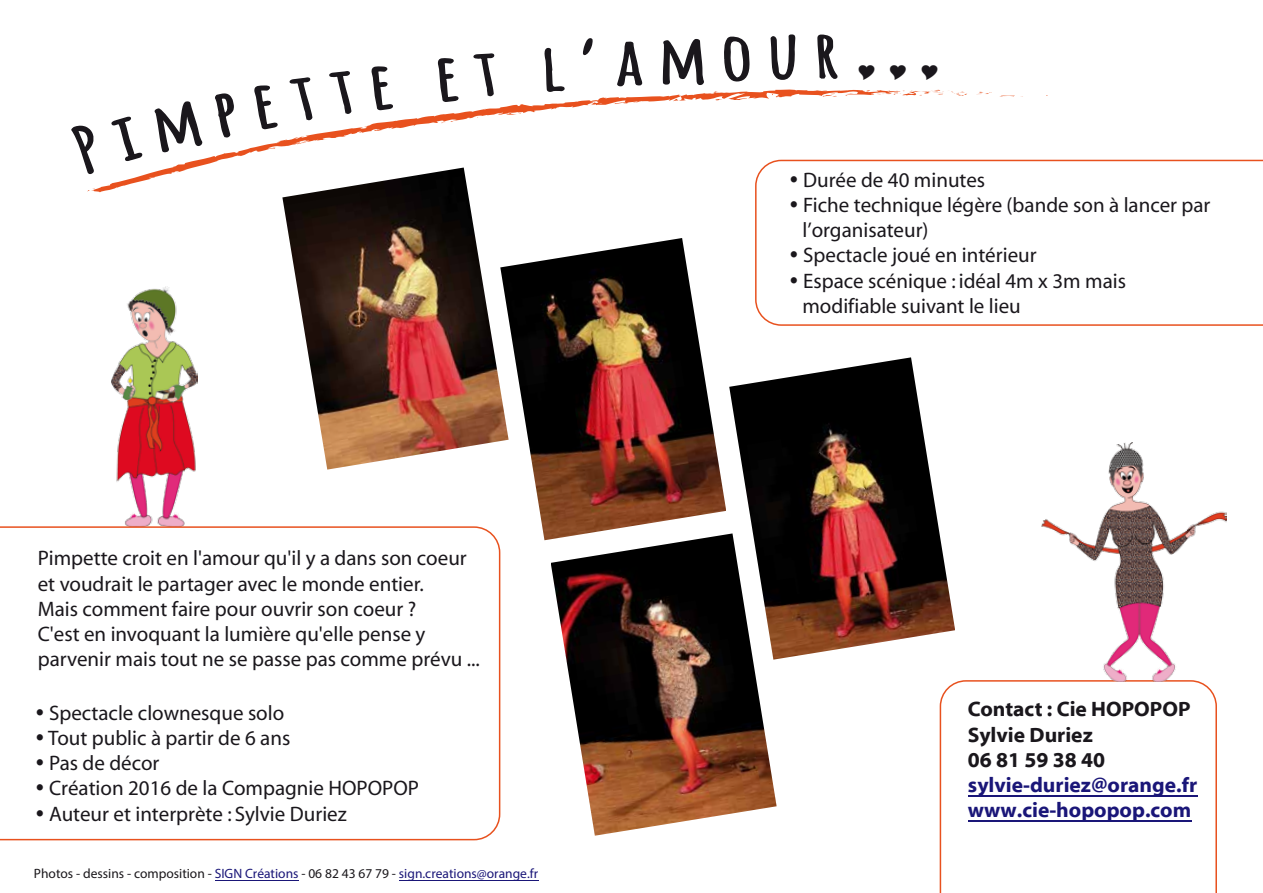
<style>
.page{position:relative;width:1263px;height:893px;background:#fff}
.page>*{position:absolute;margin:0;border:0;box-sizing:border-box;transform-origin:0 0}
.t1{font:21px/25.2px "Myriad";color:#1a171c}
.t2{font:700 21px/25.2px "Myriad Web Pro";color:#1a1678}
.t3{font:700 21px/25.2px "Myriad Web Pro";color:#1a171c}
.t4{font:13.5px "Myriad Pro";color:#1a171b}
.s1{color:#1a1678}
</style>
<div class="page">
<svg style="left:940px;top:680px;width:277px;height:213px"></svg>
<svg style="left:755px;top:160px;width:508px;height:166px"></svg>
<img style="left:112px;top:287px;width:85px;height:239px">
<svg style="left:0;top:526px;width:500px;height:314px"></svg>
<img style="left:1042px;top:443px;width:184px;height:238px">
<svg style="left:999px;top:95px;width:24px;height:2px"></svg>
<svg style="left:976px;top:92px;width:16px;height:3px"></svg>
<svg style="left:94px;top:89px;width:807px;height:103px"></svg>
<svg style="left:589px;top:102px;width:7px;height:4px"></svg>
<svg style="left:862px;top:90px;width:105px;height:7px"></svg>
<svg style="left:87px;top:188px;width:8px;height:3px"></svg>
<img style="left:282px;top:168px;width:227px;height:302px">
<img style="left:500px;top:238px;width:226px;height:302px">
<img style="left:729px;top:357px;width:226px;height:302px">
<img style="left:551px;top:533px;width:226px;height:303px">
<hr style="left:215px;top:880px;width:83px;height:1px;background:#1a1678">
<hr style="left:399px;top:880px;width:139px;height:1px;background:#1a1678">
<hr style="left:968px;top:795px;width:229px;height:1px;background:#1a1678">
<hr style="left:968px;top:820px;width:223px;height:1px;background:#1a1678">
<svg style="left:71px;top:123px;width:33px;height:52px"></svg>
<svg style="left:111px;top:115px;width:33px;height:47px"></svg>
<svg style="left:153px;top:100px;width:50px;height:54px"></svg>
<svg style="left:214px;top:92px;width:25px;height:46px"></svg>
<svg style="left:254px;top:85px;width:25px;height:45px"></svg>
<svg style="left:288px;top:77px;width:28px;height:45px"></svg>
<svg style="left:328px;top:71px;width:27px;height:60px"></svg>
<svg style="left:371px;top:66px;width:23px;height:49px"></svg>
<svg style="left:437px;top:53px;width:60px;height:70px"></svg>
<svg style="left:544px;top:47px;width:22px;height:81px"></svg>
<svg style="left:582px;top:38px;width:11px;height:18px"></svg>
<svg style="left:617px;top:39px;width:87px;height:48px"></svg>
<svg style="left:724px;top:36px;width:26px;height:46px"></svg>
<svg style="left:770px;top:34px;width:69px;height:187px"></svg>
<p class="t1" style="left:38px;top:547px;width:444px">Pimpette croit en l'amour qu'il y a dans son coeur et voudrait le partager avec le monde entier.<br>Mais comment faire pour ouvrir son coeur ?<br>C'est en invoquant la lumière qu'elle pense y parvenir mais tout ne se passe pas comme prévu ...</p>
<p class="t1" style="left:35px;top:701px;width:251px">• Spectacle clownesque solo</p>
<p class="t1" style="left:35px;top:726px;width:257px">• Tout public à partir de 6 ans</p>
<p class="t1" style="left:35px;top:751px;width:126px">• Pas de décor</p>
<p class="t1" style="left:35px;top:777px;width:385px">• Création 2016 de la Compagnie HOPOPOP</p>
<p class="t1" style="left:35px;top:802px;width:313px">• Auteur et interprète : Sylvie Duriez</p>
<p class="t4" style="left:34px;top:866px;width:506px">Photos - dessins - composition - <span class="s1">SIGN Créations</span> - 06 82 43 67 79 - <span class="s1">sign.creations@orange.fr</span></p>
<p class="t1" style="left:789px;top:168px;width:198px">• Durée de 40 minutes</p>
<p class="t1" style="left:802px;top:193px;width:409px;text-indent:-13px">• Fiche technique légère (bande son à lancer par l’organisateur)</p>
<p class="t1" style="left:789px;top:244px;width:249px">• Spectacle joué en intérieur</p>
<p class="t1" style="left:802px;top:269px;width:325px;text-indent:-13px">• Espace scénique : idéal 4m x 3m mais modifiable suivant le lieu</p>
<p class="t3" style="left:968px;top:697px;width:224px">Contact : Cie HOPOPOP<br>Sylvie Duriez<br>06 81 59 38 40</p>
<p class="t2" style="left:968px;top:773px;width:231px">sylvie-duriez@orange.fr www.cie-hopopop.com</p>
</div>
